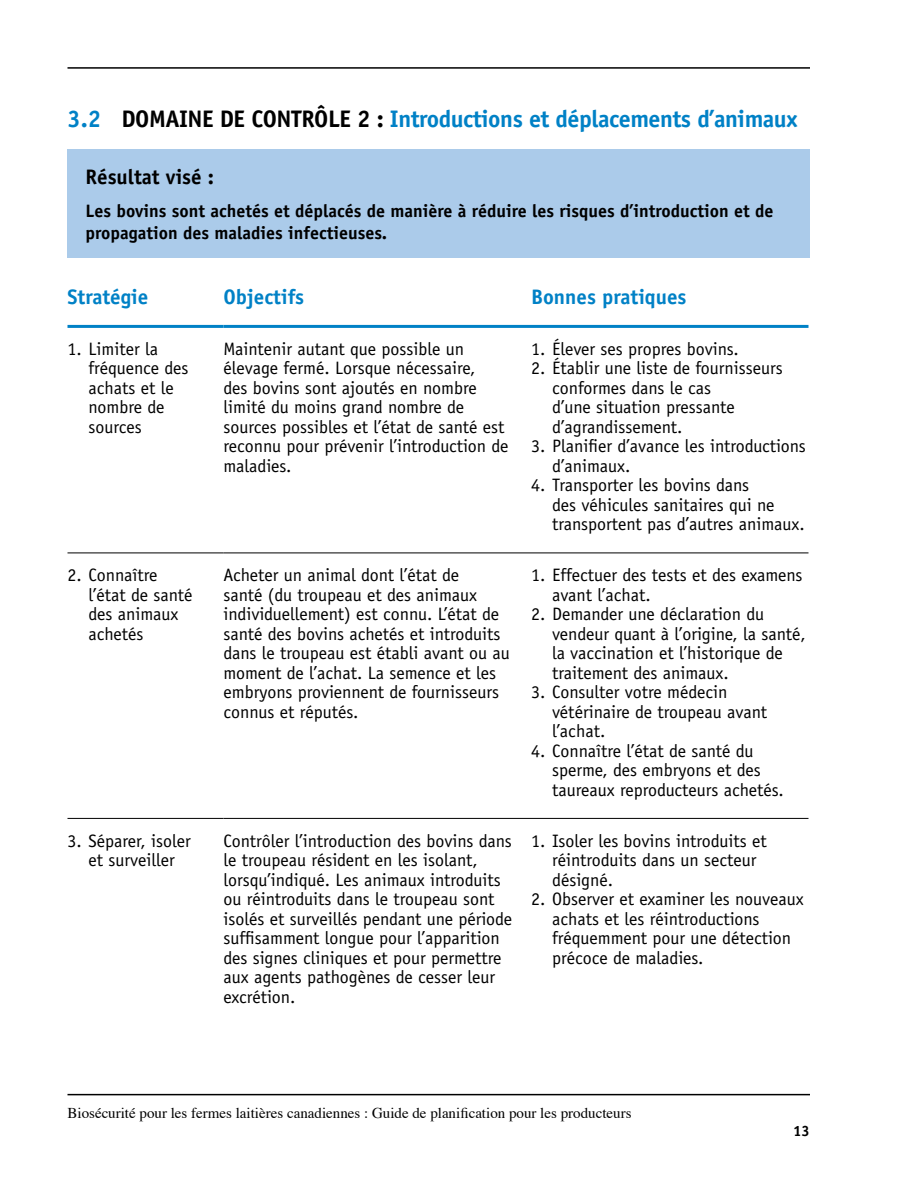
<style>
.page{position:relative;width:918px;height:1188px;background:#fff}
.page>*{position:absolute;margin:0;border:0;box-sizing:border-box;transform-origin:0 0}
.t1{font:700 24px "Officina Sans";letter-spacing:-.02em;color:#0081c6}
.t2{font:700 24px "Officina Sans";color:#000}
.t3{font:700 21px "Officina Sans";color:#0081c6}
.t4{font:700 21px "Officina Sans";color:#000}
.t5{font:18px/19.5px "Officina Sans";color:#000}
.t6{font:700 18px/22.5px "Officina Sans";color:#000}
.t7{font:15px "Times";color:#000}
.t8{font:700 15px "Officina Sans";color:#000}
.s1{color:#0081c6}
.s2{color:#000}
</style>
<div class="page">
<hr style="left:68px;top:67px;width:742px;height:2px;background:#000">
<hr style="left:68px;top:1094px;width:742px;height:1px;background:#000">
<hr style="left:68px;top:818px;width:156px;height:1px;background:#000">
<hr style="left:224px;top:818px;width:307px;height:1px;background:#000">
<hr style="left:531px;top:818px;width:277px;height:1px;background:#000">
<hr style="left:68px;top:325px;width:156px;height:3px;background:#0081c6">
<hr style="left:224px;top:325px;width:307px;height:3px;background:#0081c6">
<hr style="left:531px;top:325px;width:277px;height:3px;background:#0081c6">
<hr style="left:68px;top:553px;width:156px;height:1px;background:#000">
<hr style="left:224px;top:553px;width:307px;height:1px;background:#000">
<hr style="left:531px;top:553px;width:277px;height:1px;background:#000">
<div style="left:68px;top:149px;width:742px;height:108px;background:#abcbea"></div>
<h1 class="t2" style="left:68px;top:104px;width:82px"><span class="s1">3.2</span> Domai</h1>
<h1 class="t2" style="left:188px;top:104px;width:26px">nedeco</h1>
<h1 class="t1" style="left:277px;top:104px;width:522px"><span class="s2">ntrôle 2 :</span> Introductions et déplacements d’animaux</h1>
<p class="t4" style="left:86px;top:164px;width:130px">Résultat visé :</p>
<p class="t6" style="left:86px;top:199px;width:690px">Les bovins sont achetés et déplacés de manière à réduire les risques d’introduction et de propagation des maladies infectieuses.</p>
<p class="t3" style="left:68px;top:284px;width:82px">Stratégie</p>
<p class="t3" style="left:224px;top:284px;width:82px">Objectifs</p>
<p class="t3" style="left:531px;top:284px;width:157px">Bonnes pratiques</p>
<p class="t5" style="left:89px;top:339px;width:102px;text-indent:-21px">1. Limiter la fréquence des achats et le nombre de sources</p>
<p class="t5" style="left:224px;top:339px;width:287px">Maintenir autant que possible un élevage fermé. Lorsque nécessaire,<br>des bovins sont ajoutés en nombre limité du moins grand nombre de sources possibles et l’état de santé est reconnu pour prévenir l’introduction de maladies.</p>
<p class="t5" style="left:531px;top:339px;width:209px">1. Élever ses propres bovins.</p>
<p class="t5" style="left:552px;top:359px;width:232px;text-indent:-21px">2. Établir une liste de fournisseurs conformes dans le cas<br>d’une situation pressante d’agrandissement.</p>
<p class="t5" style="left:552px;top:437px;width:255px;text-indent:-21px">3. Planifier d’avance les introductions d’animaux.</p>
<p class="t5" style="left:552px;top:476px;width:254px;text-indent:-21px">4. Transporter les bovins dans<br>des véhicules sanitaires qui ne transportent pas d’autres animaux.</p>
<p class="t5" style="left:89px;top:565px;width:106px;text-indent:-21px">2. Connaître l’état de santé des animaux achetés</p>
<p class="t5" style="left:224px;top:565px;width:288px">Acheter un animal dont l’état de<br>santé (du troupeau et des animaux individuellement) est connu. L’état de santé des bovins achetés et introduits dans le troupeau est établi avant ou au moment de l’achat. La semence et les embryons proviennent de fournisseurs connus et réputés.</p>
<p class="t5" style="left:552px;top:565px;width:252px;text-indent:-21px">1. Effectuer des tests et des examens avant l’achat.</p>
<p class="t5" style="left:552px;top:604px;width:255px;text-indent:-21px">2. Demander une déclaration du vendeur quant à l’origine, la santé, la vaccination et l’historique de traitement des animaux.</p>
<p class="t5" style="left:552px;top:682px;width:217px;text-indent:-21px">3. Consulter votre médecin vétérinaire de troupeau avant l’achat.</p>
<p class="t5" style="left:552px;top:741px;width:233px;text-indent:-21px">4. Connaître l’état de santé du sperme, des embryons et des taureaux reproducteurs achetés.</p>
<p class="t5" style="left:68px;top:831px;width:125px;text-align:center">3. Séparer, isoler et surveiller</p>
<p class="t5" style="left:224px;top:831px;width:290px">Contrôler l’introduction des bovins dans le troupeau résident en les isolant, lorsqu’indiqué. Les animaux introduits ou réintroduits dans le troupeau sont isolés et surveillés pendant une période suffisamment longue pour l’apparition des signes cliniques et pour permettre aux agents pathogènes de cesser leur excrétion.</p>
<p class="t5" style="left:552px;top:831px;width:216px;text-indent:-21px">1. Isoler les bovins introduits et réintroduits dans un secteur désigné.</p>
<p class="t5" style="left:552px;top:889px;width:253px;text-indent:-21px">2. Observer et examiner les nouveaux achats et les réintroductions fréquemment pour une détection précoce de maladies.</p>
<p class="t7" style="left:68px;top:1099px;width:566px">Biosécurité pour les fermes laitières canadiennes : Guide de planification pour les producteurs</p>
<p class="t8" style="left:793px;top:1122px;width:18px">13</p>
</div>
